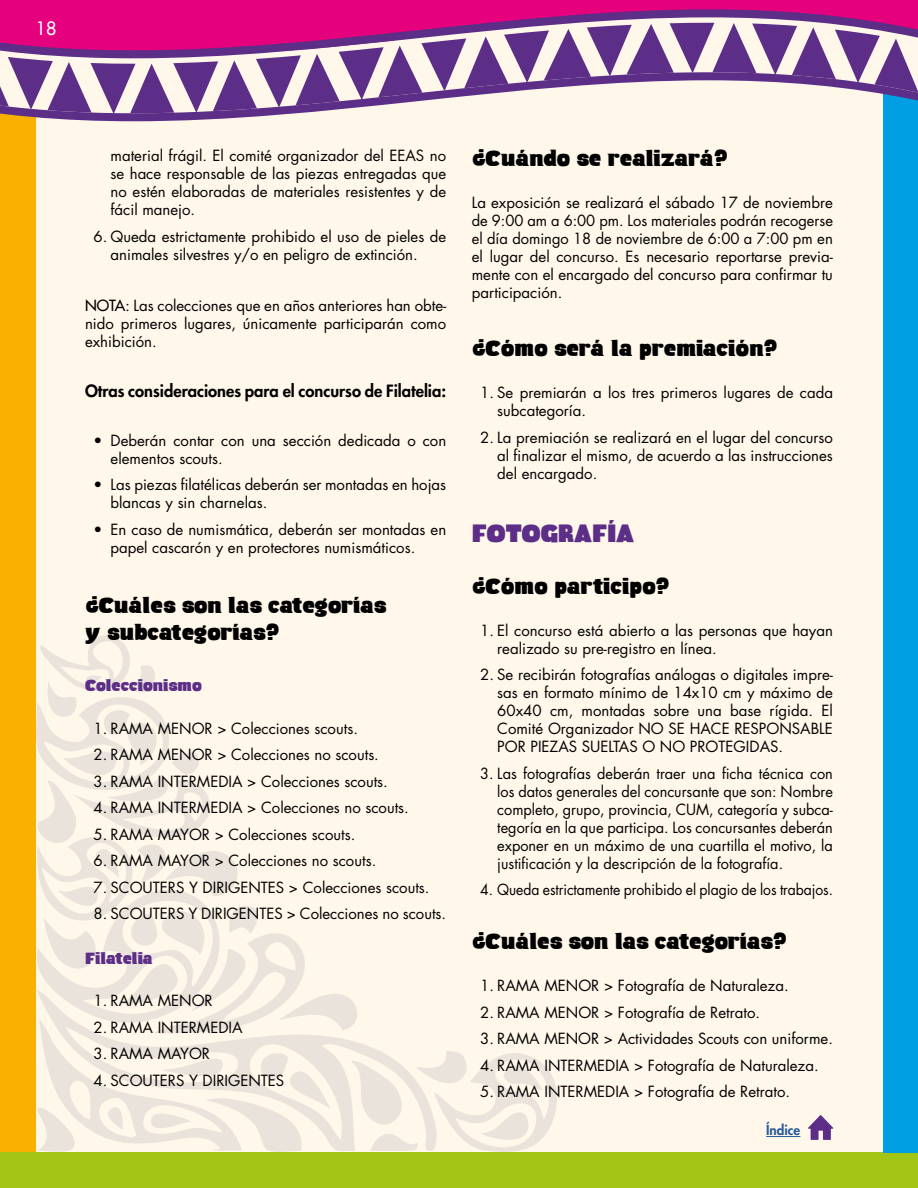
<style>
.page{position:relative;width:918px;height:1188px;background:#fff7ea}
.page>*{position:absolute;margin:0;border:0;box-sizing:border-box;transform-origin:0 0}
.t1{font:25.5px "Musa Paradisiaca";color:#5c2e88}
.t2{font:22.5px/27px "Musa Paradisiaca";color:#000}
.t3{font:500 18px "Futura Std";color:#fff}
.t4{font:800 16.5px "Futura Std";color:#000}
.t5{font:16.5px "Musa Paradisiaca";color:#5c2e88}
.t6{font:15px/18px "Futura Std";color:#000;text-align:justify}
.t7{font:15px "Futura Std";color:#000;scale:.93 1}
.t8{font:800 13.5px "Futura Std";color:#265a9b}
.s1{font-weight:500}
</style>
<div class="page">
<div style="left:0;top:1152px;width:918px;height:36px;background:#a2c516"></div>
<div style="left:883px;top:94px;width:35px;height:1058px;background:#009ee3"></div>
<div style="left:0;top:112px;width:36px;height:1040px;background:#f9b000"></div>
<svg style="left:36px;top:635px;width:521px;height:517px"></svg>
<div style="left:0;top:0;width:918px;height:9px;background:#e5007d"></div>
<svg style="left:8px;top:58px;width:902px;height:14px"></svg>
<svg style="left:0;top:72px;width:918px;height:49px"></svg>
<svg style="left:0;top:9px;width:918px;height:49px"></svg>
<svg style="left:808px;top:1115px;width:25px;height:25px"></svg>
<hr style="left:766px;top:1136px;width:34px;height:1px;background:#265a9b">
<p class="t3" style="left:36px;top:17px;width:22px">18</p>
<p class="t6" style="left:111px;top:147px;width:337px">material frágil. El comité organizador del EEAS no se hace responsable de las piezas entregadas que no estén elaboradas de materiales resistentes y de fácil manejo.</p>
<p class="t6" style="left:111px;top:227px;width:337px;text-indent:-17px">6. Queda estrictamente prohibido el uso de pieles de animales silvestres y/o en peligro de extinción.</p>
<p class="t6" style="left:85px;top:296px;width:363px"><span class="s1">NOTA:</span> Las colecciones que en años anteriores han obte&shy;nido primeros lugares, únicamente participarán como exhibición.</p>
<p class="t4" style="left:85px;top:381px;width:363px">Otras consideraciones para el concurso de Filatelia:</p>
<p class="t6" style="left:111px;top:432px;width:337px;text-indent:-17px">• Deberán contar con una sección dedicada o con elementos scouts.</p>
<p class="t6" style="left:111px;top:476px;width:337px;text-indent:-17px">• Las piezas filatélicas deberán ser montadas en hojas blancas y sin charnelas.</p>
<p class="t6" style="left:111px;top:521px;width:337px;text-indent:-17px">• En caso de numismática, deberán ser montadas en papel cascarón y en protectores numismáticos.</p>
<h2 class="t2" style="left:85px;top:592px;width:303px">¿Cuàles son las categorìas y subcategorìas?</h2>
<p class="t5" style="left:85px;top:676px;width:118px">Coleccionismo</p>
<p class="t6" style="left:94px;top:719px;width:266px">1. RAMA MENOR &gt; Colecciones scouts.</p>
<p class="t6" style="left:94px;top:746px;width:287px">2. RAMA MENOR &gt; Colecciones no scouts.</p>
<p class="t6" style="left:94px;top:772px;width:296px">3. RAMA INTERMEDIA &gt; Colecciones scouts.</p>
<p class="t6" style="left:94px;top:799px;width:317px">4. RAMA INTERMEDIA &gt; Colecciones no scouts.</p>
<p class="t6" style="left:94px;top:825px;width:263px">5. RAMA MAYOR &gt; Colecciones scouts.</p>
<p class="t6" style="left:94px;top:852px;width:284px">6. RAMA MAYOR &gt; Colecciones no scouts.</p>
<p class="t6" style="left:94px;top:878px;width:338px">7. SCOUTERS Y DIRIGENTES &gt; Colecciones scouts.</p>
<p class="t6" style="left:94px;top:905px;width:354px">8. SCOUTERS Y DIRIGENTES &gt; Colecciones no scouts.</p>
<p class="t5" style="left:85px;top:949px;width:69px">Filatelia</p>
<p class="t6" style="left:94px;top:992px;width:121px">1. RAMA MENOR</p>
<p class="t6" style="left:94px;top:1019px;width:151px">2. RAMA INTERMEDIA</p>
<p class="t6" style="left:94px;top:1045px;width:118px">3. RAMA MAYOR</p>
<p class="t6" style="left:94px;top:1072px;width:192px">4. SCOUTERS Y DIRIGENTES</p>
<h2 class="t2" style="left:472px;top:145px;width:257px">¿Cuàndo se realizarà?</h2>
<p class="t6" style="left:472px;top:194px;width:363px">La exposición se realizará el sábado 17 de noviembre de 9:00 am a 6:00 pm. Los materiales podrán recogerse el día domingo 18 de noviembre de 6:00 a 7:00 pm en el lugar del concurso. Es necesario reportarse previa&shy;mente con el encargado del concurso para confirmar tu participación.</p>
<h2 class="t2" style="left:472px;top:335px;width:307px">¿Còmo serà la premiaciòn?</h2>
<p class="t6" style="left:497px;top:384px;width:337px;text-indent:-17px">1. Se premiarán a los tres primeros lugares de cada subcategoría.</p>
<p class="t6" style="left:497px;top:428px;width:337px;text-indent:-17px">2. La premiación se realizará en el lugar del concurso al finalizar el mismo, de acuerdo a las instrucciones del encargado.</p>
<h1 class="t1" style="left:472px;top:519px;width:164px">FOTOGRAFÌA</h1>
<h2 class="t2" style="left:472px;top:573px;width:199px">¿Còmo participo?</h2>
<p class="t6" style="left:497px;top:622px;width:337px;text-indent:-17px">1. El concurso está abierto a las personas que hayan realizado su pre-registro en línea.</p>
<p class="t6" style="left:497px;top:666px;width:337px;text-indent:-17px">2. Se recibirán fotografías análogas o digitales impre&shy;sas en formato mínimo de 14x10 cm y máximo de 60x40 cm, montadas sobre una base rígida. El Comité Organizador NO SE HACE RESPONSABLE POR PIEZAS SUELTAS O NO PROTEGIDAS.</p>
<p class="t6" style="left:497px;top:765px;width:337px;text-indent:-17px">3. Las fotografías deberán traer una ficha técnica con los datos generales del concursante que son: Nombre completo, grupo, provincia, CUM, categoría y subca&shy;tegoría en la que participa. Los concursantes deberán exponer en un máximo de una cuartilla el motivo, la justificación y la descripción de la fotografía.</p>
<p class="t7" style="left:480px;top:880px;width:381px">4. Queda estrictamente prohibido el plagio de los trabajos.</p>
<h2 class="t2" style="left:472px;top:928px;width:316px">¿Cuàles son las categorìas?</h2>
<p class="t6" style="left:480px;top:977px;width:310px">1. RAMA MENOR &gt; Fotografía de Naturaleza.</p>
<p class="t6" style="left:480px;top:1003px;width:281px">2. RAMA MENOR &gt; Fotografía de Retrato.</p>
<p class="t6" style="left:480px;top:1030px;width:354px">3. RAMA MENOR &gt; Actividades Scouts con uniforme.</p>
<p class="t6" style="left:480px;top:1057px;width:340px">4. RAMA INTERMEDIA &gt; Fotografía de Naturaleza.</p>
<p class="t6" style="left:480px;top:1083px;width:311px">5. RAMA INTERMEDIA &gt; Fotografía de Retrato.</p>
<p class="t8" style="left:766px;top:1122px;width:36px">Índice</p>
</div>
